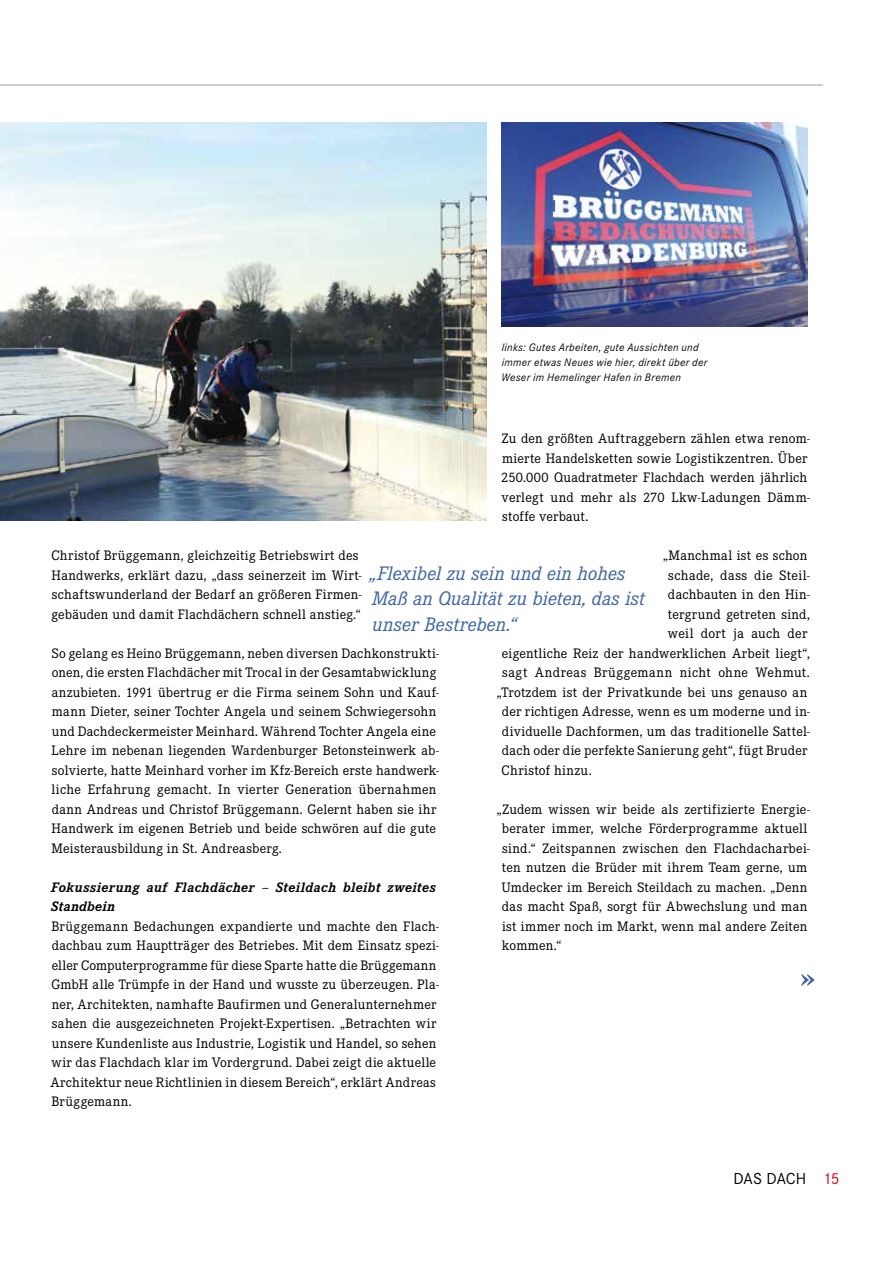
<style>
.page{position:relative;width:893px;height:1263px;background:#fff}
.page>*{position:absolute;margin:0;border:0;box-sizing:border-box;transform-origin:0 0}
.t1{font:italic 20.25px/25.5px "Corporate E Pro";letter-spacing:.005em;color:#3e65a5}
.t2{font:16.5px "Corporate S Pro";letter-spacing:-.01em;color:#000}
.t3{font:14.25px/19.5px "Corporate E Pro";letter-spacing:.02em;color:#000}
.t4{font:italic 700 14.25px/19.5px "Corporate E Pro";letter-spacing:.025em;color:#000}
.t5{font:italic 11.25px/15px "Corporate S Pro";letter-spacing:.025em;color:#000}
.s1{color:#e2001a}
</style>
<div class="page">
<img style="left:501px;top:122px;width:307px;height:204px">
<img style="left:0;top:122px;width:486px;height:399px">
<hr style="left:0;top:85px;width:823px;height:1px;background:#9c9e9f">
<svg style="left:801px;top:974px;width:14px;height:11px"></svg>
<p class="t5" style="left:502px;top:339px;width:207px">links: Gutes Arbeiten, gute Aussichten und immer etwas Neues wie hier, direkt über der<br>Weser im Hemelinger Hafen in Bremen</p>
<p class="t3" style="left:501px;top:428px;width:310px">Zu den größten Auftraggebern zählen etwa renom&shy;mierte Handelsketten sowie Logistikzentren. Über 250.000 Quadratmeter Flachdach werden jährlich verlegt und mehr als 270 Lkw-Ladungen Dämm&shy;stoffe verbaut.</p>
<p class="t3" style="left:663px;top:545px;width:146px">„Manchmal ist es schon</p>
<p class="t3" style="left:668px;top:564px;width:143px">schade, dass die Steil-</p>
<p class="t3" style="left:668px;top:584px;width:144px">dachbauten in den Hin-</p>
<p class="t3" style="left:668px;top:603px;width:143px">tergrund getreten sind,</p>
<p class="t3" style="left:668px;top:623px;width:141px">weil dort ja auch der</p>
<p class="t3" style="left:502px;top:642px;width:310px">eigentliche Reiz der handwerklichen Arbeit liegt“,</p>
<p class="t3" style="left:502px;top:662px;width:309px">sagt Andreas Brüggemann nicht ohne Wehmut.</p>
<p class="t3" style="left:497px;top:681px;width:312px">„Trotzdem ist der Privatkunde bei uns genauso an</p>
<p class="t3" style="left:502px;top:701px;width:310px">der richtigen Adresse, wenn es um moderne und in-</p>
<p class="t3" style="left:502px;top:720px;width:310px">dividuelle Dachformen, um das traditionelle Sattel-</p>
<p class="t3" style="left:502px;top:740px;width:307px">dach oder die perfekte Sanierung geht“, fügt Bruder</p>
<p class="t3" style="left:502px;top:759px;width:91px">Christof hinzu.</p>
<p class="t3" style="left:502px;top:798px;width:310px;text-indent:-5px">„Zudem wissen wir beide als zertifizierte Energie&shy;berater immer, welche Förderprogramme aktuell sind.“ Zeitspannen zwischen den Flachdacharbei&shy;ten nutzen die Brüder mit ihrem Team gerne, um Umdecker im Bereich Steildach zu machen. „Denn das macht Spaß, sorgt für Abwechslung und man ist immer noch im Markt, wenn mal andere Zeiten kommen.“</p>
<p class="t3" style="left:51px;top:545px;width:312px">Christof Brüggemann, gleichzeitig Betriebswirt des Handwerks, erklärt dazu, „dass seinerzeit im Wirt&shy;schaftswunderland der Bedarf an größeren Firmen&shy;gebäuden und damit Flachdächern schnell anstieg.“</p>
<p class="t3" style="left:52px;top:642px;width:389px">So gelang es Heino Brüggemann, neben diversen Dachkonstrukti&shy;onen, die ersten Flachdächer mit Trocal in der Gesamtabwicklung anzubieten. 1991 übertrug er die Firma seinem Sohn und Kauf&shy;mann Dieter, seiner Tochter Angela und seinem Schwiegersohn und Dachdeckermeister Meinhard. Während Tochter Angela eine Lehre im nebenan liegenden Wardenburger Betonsteinwerk ab&shy;solvierte, hatte Meinhard vorher im Kfz-Bereich erste handwerk&shy;liche Erfahrung gemacht. In vierter Generation übernahmen dann Andreas und Christof Brüggemann. Gelernt haben sie ihr Handwerk im eigenen Betrieb und beide schwören auf die gute Meisterausbildung in St. Andreasberg.</p>
<p class="t4" style="left:51px;top:876px;width:386px">Fokussierung auf Flachdächer – Steildach bleibt zweites<br>Standbein</p>
<p class="t3" style="left:50px;top:915px;width:390px">Brüggemann Bedachungen expandierte und machte den Flach&shy;dachbau zum Hauptträger des Betriebes. Mit dem Einsatz spezi&shy;eller Computerprogramme für diese Sparte hatte die Brüggemann GmbH alle Trümpfe in der Hand und wusste zu überzeugen. Pla&shy;ner, Architekten, namhafte Baufirmen und Generalunternehmer sahen die ausgezeichneten Projekt-Expertisen. „Betrachten wir unsere Kundenliste aus Industrie, Logistik und Handel, so sehen wir das Flachdach klar im Vordergrund. Dabei zeigt die aktuelle Architektur neue Richtlinien in diesem Bereich“, erklärt Andreas Brüggemann.</p>
<h1 class="t1" style="left:370px;top:559px;width:277px">„Flexibel zu sein und ein hohes<br>Maß an Qualität zu bieten, das ist unser Bestreben.“</h1>
<p class="t2" style="left:733px;top:1167px;width:108px">DAS DACH <span class="s1">15</span></p>
</div>
